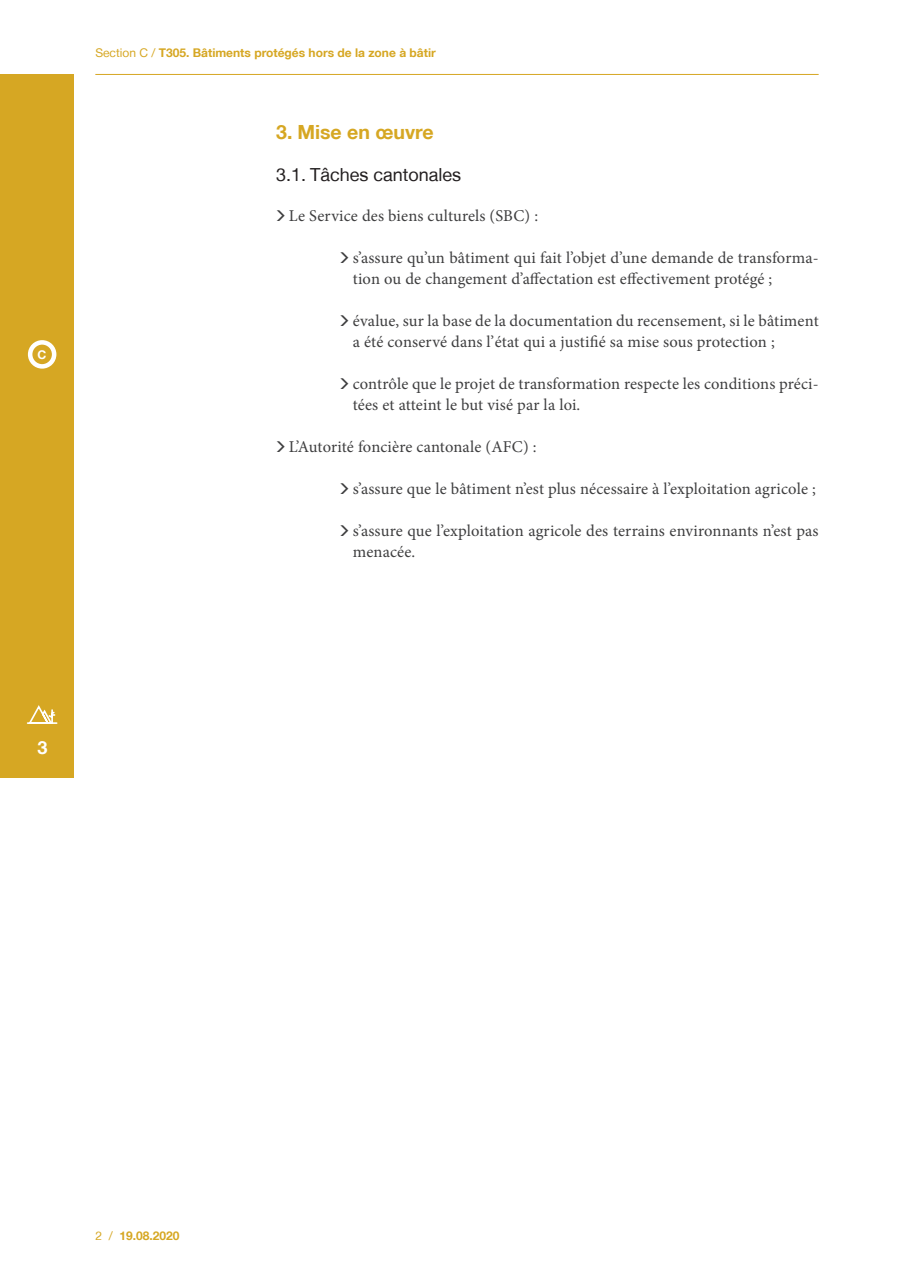
<style>
.page{position:relative;width:914px;height:1284px;background:#fff}
.page>*{position:absolute;margin:0;border:0;box-sizing:border-box;transform-origin:0 0}
.t1{font:700 19.5px "Helvetica Neue LT";color:#d6a723}
.t2{font:18px "Helvetica Neue LT";color:#231f20}
.t3{font:700 18px "Helvetica Neue LT";color:#fff}
.t4{font:16.5px/21px "Minion Pro";letter-spacing:.01em;color:#3e3e3f}
.t5{font:700 12px "Helvetica Neue LT";color:#d6a723}
.t6{font:700 12px "Helvetica Neue LT";color:#fff}
.s1{font-weight:400}
</style>
<div class="page">
<hr style="left:95px;top:74px;width:723px;height:1px;background:#d6a723">
<div style="left:0;top:74px;width:74px;height:703px;background:#d6a723"></div>
<svg style="left:26px;top:705px;width:32px;height:19px"></svg>
<div style="left:28px;top:340px;width:28px;height:28px;border:4px solid #fff;border-radius:50%"></div>
<p class="t6" style="left:38px;top:347px;width:10px">C</p>
<p class="t5" style="left:95px;top:46px;width:342px"><span class="s1">Section C /</span> T305. Bâtiments protégés hors de la zone à bâtir</p>
<p class="t1" style="left:276px;top:120px;width:159px">3. Mise en œuvre</p>
<p class="t2" style="left:276px;top:163px;width:187px">3.1. Tâches cantonales</p>
<p class="t4" style="left:289px;top:205px;width:251px">Le Service des biens culturels (SBC) :</p>
<p class="t4" style="left:353px;top:247px;width:467px">s’assure qu’un bâtiment qui fait l’objet d’une demande de transforma&shy;tion ou de changement d’affectation est effectivement protégé ;</p>
<p class="t4" style="left:353px;top:310px;width:467px">évalue, sur la base de la documentation du recensement, si le bâtiment a été conservé dans l’état qui a justifié sa mise sous protection ;</p>
<p class="t4" style="left:353px;top:373px;width:467px">contrôle que le projet de transformation respecte les conditions préci&shy;tées et atteint le but visé par la loi.</p>
<p class="t4" style="left:289px;top:436px;width:249px">L’Autorité foncière cantonale (AFC) :</p>
<p class="t4" style="left:353px;top:478px;width:464px">s’assure que le bâtiment n’est plus nécessaire à l’exploitation agricole ;</p>
<p class="t4" style="left:353px;top:520px;width:467px">s’assure que l’exploitation agricole des terrains environnants n’est pas menacée.</p>
<p class="t3" style="left:37px;top:736px;width:12px">3</p>
<p class="t5" style="left:95px;top:1227px;width:86px"><span class="s1">2 /</span> 19.08.2020</p>
</div>
